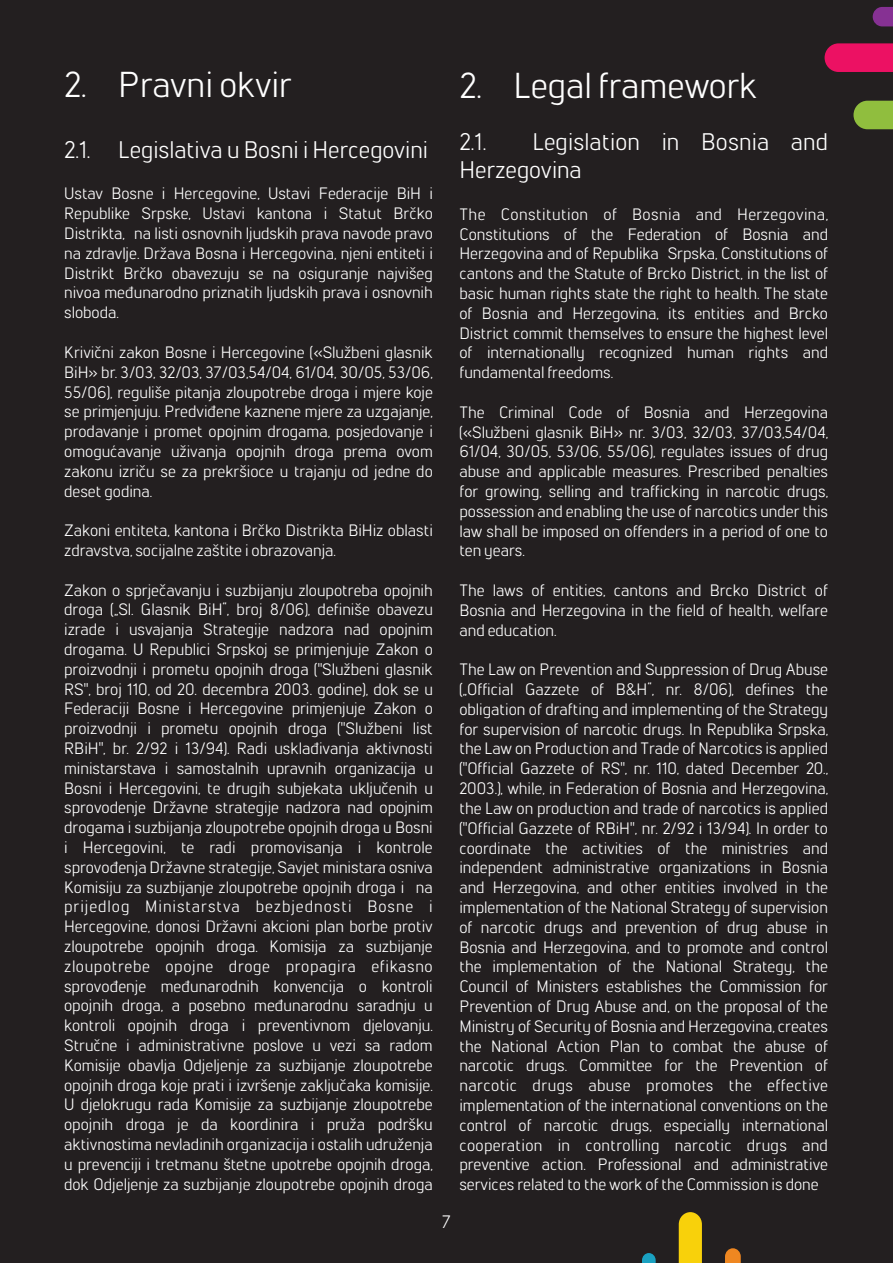
<style>
.page{position:relative;width:893px;height:1263px;background:#231f20}
.page>*{position:absolute;margin:0;border:0;box-sizing:border-box;transform-origin:0 0}
.t1{font:36px "Lintel";color:#fff}
.t2{font:24px/28.8px "Lintel";color:#fff}
.t3{font:18px "Lintel";color:#fff}
.t4{font:16.5px/19.8px "Lintel";color:#fff;text-align:justify}
</style>
<div class="page">
<svg style="left:853px;top:101px;width:40px;height:28px"></svg>
<svg style="left:825px;top:43px;width:68px;height:29px;background:#e1115f"></svg>
<svg style="left:873px;top:7px;width:20px;height:19px"></svg>
<svg style="left:679px;top:1212px;width:23px;height:51px"></svg>
<svg style="left:642px;top:1253px;width:14px;height:10px"></svg>
<svg style="left:725px;top:1248px;width:16px;height:15px"></svg>
<h1 class="t1" style="left:64px;top:70px;width:229px">2. Pravni okvir</h1>
<h2 class="t2" style="left:64px;top:138px;width:365px">2.1. Legislativa u Bosni i Hercegovini</h2>
<p class="t4" style="left:64px;top:185px;width:370px">Ustav Bosne i Hercegovine, Ustavi Federacije BiH i Republike Srpske, Ustavi kantona i Statut Brčko Distrikta, na listi osnovnih ljudskih prava navode pravo na zdravlje. Država Bosna i Hercegovina, njeni entiteti i Distrikt Brčko obavezuju se na osiguranje najvišeg nivoa međunarodno priznatih ljudskih prava i osnovnih sloboda.</p>
<p class="t4" style="left:64px;top:344px;width:370px">Krivični zakon Bosne i Hercegovine («Službeni glasnik BiH» br. 3/03, 32/03, 37/03,54/04, 61/04, 30/05, 53/06, 55/06), reguliše pitanja zloupotrebe droga i mjere koje se primjenjuju. Predviđene kaznene mjere za uzgajanje, prodavanje i promet opojnim drogama, posjedovanje i omogućavanje uživanja opojnih droga prema ovom zakonu izriču se za prekršioce u trajanju od jedne do deset godina.</p>
<p class="t4" style="left:64px;top:522px;width:370px">Zakoni entiteta, kantona i Brčko Distrikta BiHiz oblasti zdravstva, socijalne zaštite i obrazovanja.</p>
<p class="t4" style="left:64px;top:581px;width:370px">Zakon o sprječavanju i suzbijanju zloupotreba opojnih droga („Sl. Glasnik BiH“, broj 8/06), definiše obavezu izrade i usvajanja Strategije nadzora nad opojnim drogama. U Republici Srpskoj se primjenjuje Zakon o proizvodnji i prometu opojnih droga (''Službeni glasnik RS'', broj 110, od 20. decembra 2003. godine), dok se u Federaciji Bosne i Hercegovine primjenjuje Zakon o proizvodnji i prometu opojnih droga ("Službeni list RBiH", br. 2/92 i 13/94). Radi usklađivanja aktivnosti ministarstava i samostalnih upravnih organizacija u Bosni i Hercegovini, te drugih subjekata uključenih u sprovodenje Državne strategije nadzora nad opojnim drogama i suzbijanja zloupotrebe opojnih droga u Bosni i Hercegovini, te radi promovisanja i kontrole sprovođenja Državne strategije, Savjet ministara osniva Komisiju za suzbijanje zloupotrebe opojnih droga i na prijedlog Ministarstva bezbjednosti Bosne i Hercegovine, donosi Državni akcioni plan borbe protiv zloupotrebe opojnih droga. Komisija za suzbijanje zloupotrebe opojne droge propagira efikasno sprovođenje međunarodnih konvencija o kontroli opojnih droga, a posebno međunarodnu saradnju u kontroli opojnih droga i preventivnom djelovanju.<br>Stručne i administrativne poslove u vezi sa radom Komisije obavlja Odjeljenje za suzbijanje zloupotrebe opojnih droga koje prati i izvršenje zaključaka komisije.<br>U djelokrugu rada Komisije za suzbijanje zloupotrebe opojnih droga je da koordinira i pruža podršku aktivnostima nevladinih organizacija i ostalih udruženja u prevenciji i tretmanu štetne upotrebe opojnih droga, dok Odjeljenje za suzbijanje zloupotrebe opojnih droga</p>
<h1 class="t1" style="left:459px;top:71px;width:299px">2. Legal framework</h1>
<h2 class="t2" style="left:459px;top:129px;width:28px">2.1.</h2>
<h2 class="t2" style="left:459px;top:129px;width:370px;text-indent:73px">Legislation in Bosnia and<br>Herzegovina</h2>
<p class="t4" style="left:459px;top:206px;width:370px">The Constitution of Bosnia and Herzegovina, Constitutions of the Federation of Bosnia and Herzegovina and of Republika Srpska, Constitutions of cantons and the Statute of Brcko District, in the list of basic human rights state the right to health. The state of Bosnia and Herzegovina, its entities and Brcko District commit themselves to ensure the highest level of internationally recognized human rights and fundamental freedoms.</p>
<p class="t4" style="left:459px;top:404px;width:370px">The Criminal Code of Bosnia and Herzegovina («Službeni glasnik BiH» nr. 3/03, 32/03, 37/03,54/04, 61/04, 30/05, 53/06, 55/06), regulates issues of drug abuse and applicable measures. Prescribed penalties for growing, selling and trafficking in narcotic drugs, possession and enabling the use of narcotics under this law shall be imposed on offenders in a period of one to ten years.</p>
<p class="t4" style="left:459px;top:582px;width:370px">The laws of entities, cantons and Brcko District of Bosnia and Herzegovina in the field of health, welfare and education.</p>
<p class="t4" style="left:459px;top:661px;width:370px">The Law on Prevention and Suppression of Drug Abuse („Official Gazzete of B&amp;H“, nr. 8/06), defines the obligation of drafting and implementing of the Strategy for supervision of narcotic drugs. In Republika Srpska, the Law on Production and Trade of Narcotics is applied (''Official Gazzete of RS'', nr. 110, dated December 20., 2003.), while, in Federation of Bosnia and Herzegovina, the Law on production and trade of narcotics is applied ("Official Gazzete of RBiH", nr. 2/92 i 13/94). In order to coordinate the activities of the ministries and independent administrative organizations in Bosnia and Herzegovina, and other entities involved in the implementation of the National Strategy of supervision of narcotic drugs and prevention of drug abuse in Bosnia and Herzegovina, and to promote and control the implementation of the National Strategy, the Council of Ministers establishes the Commission for Prevention of Drug Abuse and, on the proposal of the Ministry of Security of Bosnia and Herzegovina, creates the National Action Plan to combat the abuse of narcotic drugs. Committee for the Prevention of narcotic drugs abuse promotes the effective implementation of the international conventions on the control of narcotic drugs, especially international cooperation in controlling narcotic drugs and preventive action. Professional and administrative services related to the work of the Commission is done</p>
<p class="t3" style="left:442px;top:1214px;width:10px">7</p>
</div>
